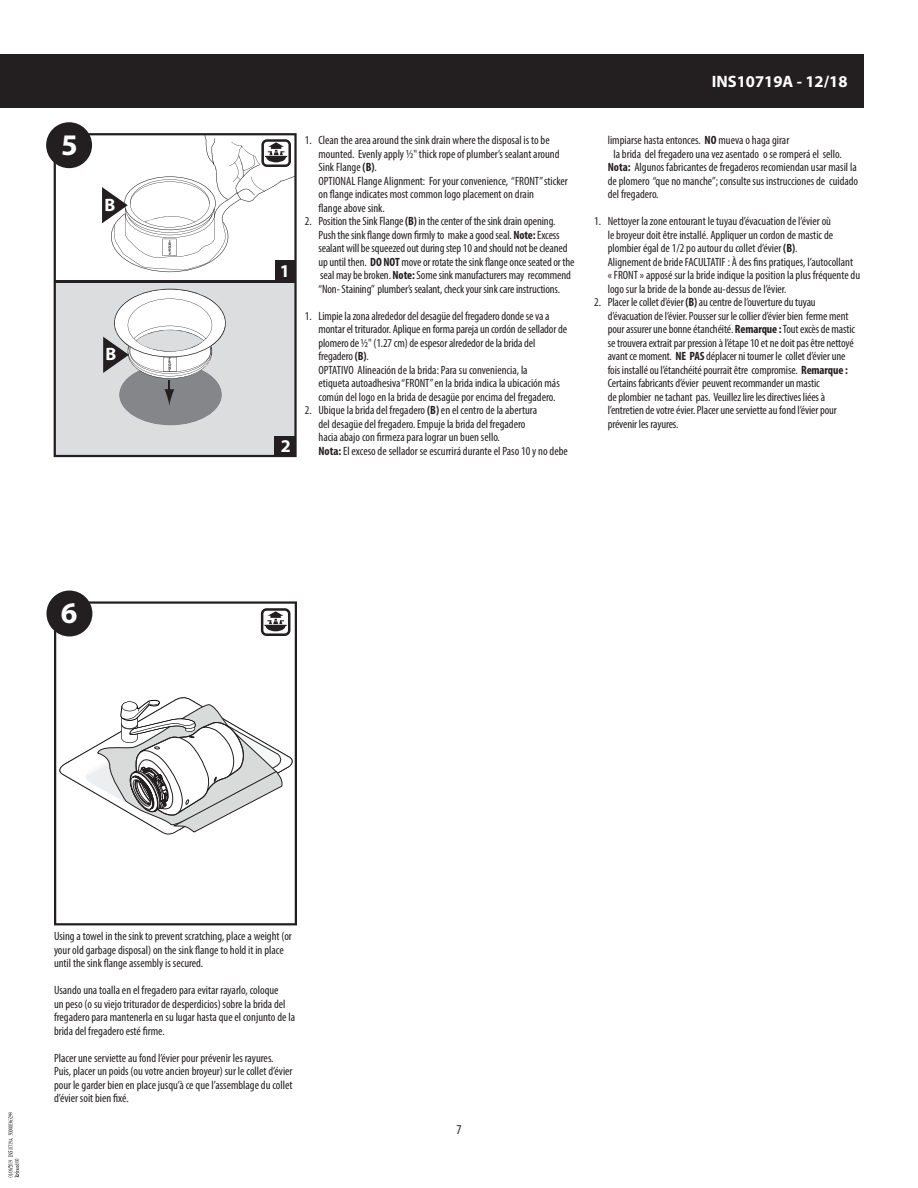
<style>
.page{position:relative;width:918px;height:1188px;background:#fff}
.page>*{position:absolute;margin:0;border:0;box-sizing:border-box;transform-origin:0 0}
.t1{font:700 30px "Myriad Pro";color:#fff}
.t2{font:700 18px "Myriad Pro";color:#fff}
.t3{font:700 16.5px "Myriad Pro";color:#fff}
.t4{font:condensed 13.5px "Myriad Pro";color:#231f20}
.t5{font:condensed 12px/13.5px "Myriad Pro";color:#231f20}
.t6{font:700 3.75px/3px "Myriad Pro";color:#231f20;text-align:justify}
.s1{font-weight:700}
</style>
<div class="page">
<div style="left:0;top:54px;width:864px;height:54px;background:#231f20"></div>
<svg style="left:54px;top:133px;width:243px;height:324px"></svg>
<div style="left:46px;top:122px;width:46px;height:46px;background:#231f20;border-radius:50%"></div>
<svg style="left:102px;top:135px;width:193px;height:137px"></svg>
<div style="left:275px;top:436px;width:20px;height:20px;background:#231f20"></div>
<svg style="left:54px;top:281px;width:241px;height:174px;background:#cdcecf"></svg>
<svg style="left:54px;top:601px;width:243px;height:324px"></svg>
<div style="left:46px;top:591px;width:46px;height:45px;background:#231f20;border-radius:50%"></div>
<svg style="left:260px;top:607px;width:31px;height:30px"></svg>
<svg style="left:8px;top:1112px;width:11px;height:65px"></svg>
<h1 class="t1" style="left:61px;top:125px;width:18px">5</h1>
<h2 class="t2" style="left:104px;top:193px;width:12px">B</h2>
<h2 class="t2" style="left:106px;top:342px;width:12px">B</h2>
<p class="t6" style="left:171px;top:255px;width:4px;rotate:-180deg">F R O N T</p>
<p class="t6" style="left:168px;top:357px;width:4px">F R O N T</p>
<h1 class="t1" style="left:61px;top:594px;width:18px">6</h1>
<h2 class="t2" style="left:280px;top:259px;width:11px">1</h2>
<h2 class="t2" style="left:281px;top:435px;width:11px">2</h2>
<p class="t5" style="left:318px;top:133px;width:251px;text-indent:-14px">1. Clean the area around the sink drain where the disposal is to be mounted. Evenly apply ½" thick rope of plumber’s sealant around Sink Flange <span class="s1">(B)</span>.<br>OPTIONAL Flange Alignment: For your convenience, “FRONT” sticker on flange indicates most common logo placement on drain<br>flange above sink.</p>
<p class="t5" style="left:318px;top:214px;width:258px;text-indent:-14px">2. Position the Sink Flange <span class="s1">(B)</span> in the center of the sink drain opening.<br>Push the sink flange down firmly to make a good seal. <span class="s1">Note:</span> Excess sealant will be squeezed out during step 10 and should not be cleaned up until then. <span class="s1">DO NOT</span> move or rotate the sink flange once seated or the seal may be broken. <span class="s1">Note:</span> Some sink manufacturers may recommend “Non- Staining” plumber’s sealant, check your sink care instructions.</p>
<p class="t5" style="left:318px;top:309px;width:250px;text-indent:-14px">1. Limpie la zona alrededor del desagüe del fregadero donde se va a montar el triturador. Aplique en forma pareja un cordón de sellador de plomero de ½" (1.27 cm) de espesor alrededor de la brida del fregadero <span class="s1">(B)</span>.<br>OPTATIVO Alineación de la brida: Para su conveniencia, la<br>etiqueta autoadhesiva “FRONT” en la brida indica la ubicación más común del logo en la brida de desagüe por encima del fregadero.</p>
<p class="t5" style="left:318px;top:403px;width:251px;text-indent:-14px">2. Ubique la brida del fregadero <span class="s1">(B)</span> en el centro de la abertura<br>del desagüe del fregadero. Empuje la brida del fregadero<br>hacia abajo con firmeza para lograr un buen sello.<br><span class="s1">Nota:</span> El exceso de sellador se escurrirá durante el Paso 10 y no debe</p>
<h3 class="t3" style="left:712px;top:71px;width:137px">INS10719A - 12/18</h3>
<p class="t5" style="left:608px;top:133px;width:183px">limpiarse hasta entonces. <span class="s1">NO</span> mueva o haga girar</p>
<p class="t5" style="left:613px;top:147px;width:230px">la brida del fregadero una vez asentado o se romperá el sello.</p>
<p class="t5" style="left:608px;top:160px;width:250px"><span class="s1">Nota:</span> Algunos fabricantes de fregaderos recomiendan usar masil la</p>
<p class="t5" style="left:608px;top:174px;width:252px">de plomero “que no manche”; consulte sus instrucciones de cuidado</p>
<p class="t5" style="left:608px;top:187px;width:52px">del fregadero.</p>
<p class="t5" style="left:608px;top:214px;width:254px;text-indent:-14px">1. Nettoyer la zone entourant le tuyau d’évacuation de l’évier où<br>le broyeur doit être installé. Appliquer un cordon de mastic de plombier égal de 1/2 po autour du collet d’évier <span class="s1">(B)</span>.<br>Alignement de bride FACULTATIF : À des fins pratiques, l’autocollant « FRONT » apposé sur la bride indique la position la plus fréquente du logo sur la bride de la bonde au-dessus de l’évier.</p>
<p class="t5" style="left:608px;top:295px;width:249px;text-indent:-14px">2. Placer le collet d’évier <span class="s1">(B)</span> au centre de l’ouverture du tuyau d’évacuation de l’évier. Pousser sur le collier d’évier bien ferme ment pour assurer une bonne étanchéité. <span class="s1">Remarque :</span> Tout excès de mastic se trouvera extrait par pression à l’étape 10 et ne doit pas être nettoyé avant ce moment. <span class="s1">NE PAS</span> déplacer ni tourner le collet d’évier une fois installé ou l’étanchéité pourrait être compromise. <span class="s1">Remarque :<br></span>Certains fabricants d’évier peuvent recommander un mastic<br>de plombier ne tachant pas. Veuillez lire les directives liées à l’entretien de votre évier. Placer une serviette au fond l’évier pour prévenir les rayures.</p>
<p class="t5" style="left:54px;top:930px;width:239px">Using a towel in the sink to prevent scratching, place a weight (or your old garbage disposal) on the sink flange to hold it in place until the sink flange assembly is secured.</p>
<p class="t5" style="left:54px;top:984px;width:243px">Usando una toalla en el fregadero para evitar rayarlo, coloque<br>un peso (o su viejo triturador de desperdicios) sobre la brida del fregadero para mantenerla en su lugar hasta que el conjunto de la brida del fregadero esté firme.</p>
<p class="t5" style="left:54px;top:1051px;width:240px">Placer une serviette au fond l’évier pour prévenir les rayures.<br>Puis, placer un poids (ou votre ancien broyeur) sur le collet d’évier pour le garder bien en place jusqu’à ce que l’assemblage du collet d’évier soit bien fixé.</p>
<p class="t4" style="left:456px;top:1121px;width:7px">7</p>
</div>
